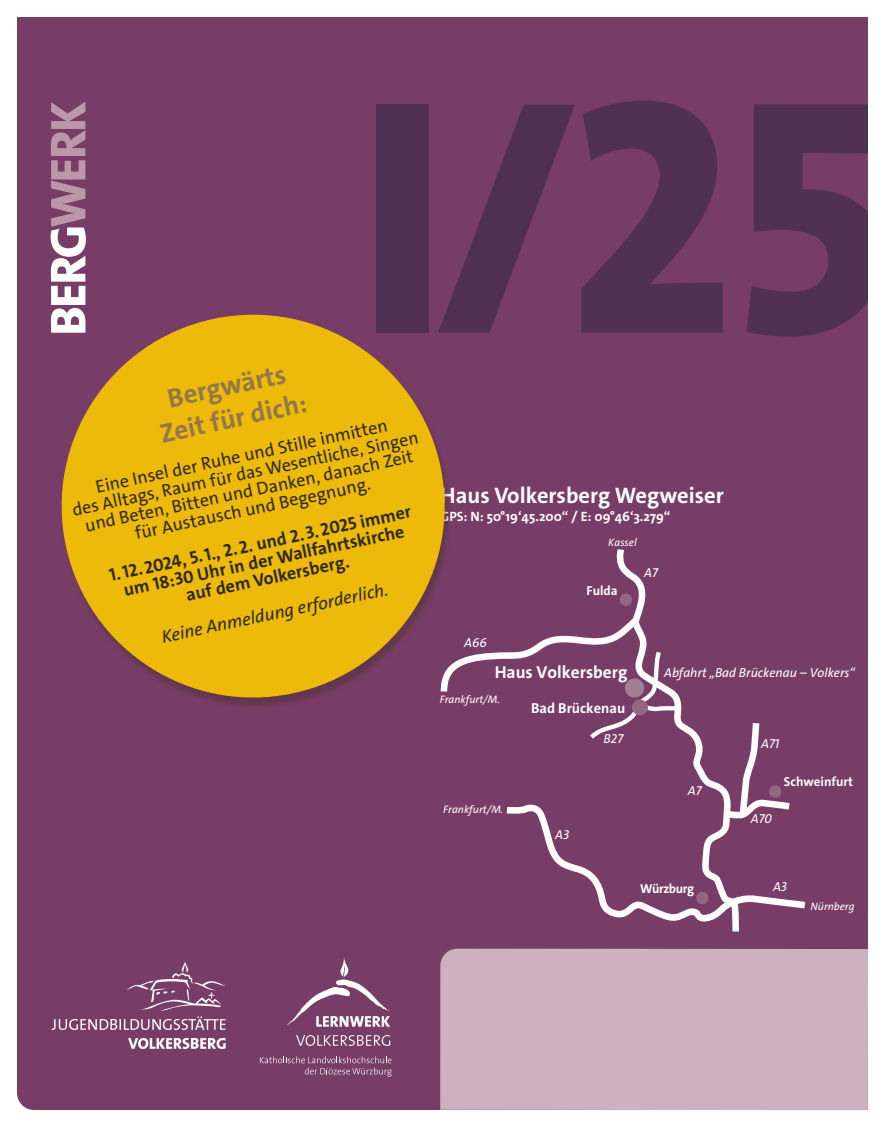
<style>
.page{position:relative;width:885px;height:1127px;background:#fff}
.page>*{position:absolute;margin:0;border:0;box-sizing:border-box;transform-origin:0 0}
.t1{font:800 338.25px "The Sans C4 s";color:#513153}
.t2{font:700 27px/32.7px "The Sans C4 s";color:#93764a;text-align:center}
.t3{font:700 22.5px "The Sans C4 s";color:#fff}
.t4{font:18px/17.9px "The Sans C4 s";color:#2f2912;text-align:center}
.t5{font:700 18px/17.9px "The Sans C4 s";color:#2f2912;text-align:center}
.t6{font:italic 18px "The Sans C4 s";color:#2f2912}
.t7{font:700 17.4px "The Sans C4 s";color:#fff}
.t8{font:700 14.4px "The Sans C4 s";color:#fff}
.t9{font:700 13.5px "The Sans C4 s";color:#fff}
.t10{font:italic 13.05px "The Sans C4 s";color:#fff}
.t11{font:700 13.05px "The Sans C4 s";color:#fff}
.t12{font:700 13.05px "The Sans C4 s";letter-spacing:-.03em;color:#fff}
.t13{font:italic 10.8px "The Sans C4 s";color:#fff}
.s1{font-size:322.05px}
</style>
<div class="page">
<div style="left:17px;top:17px;width:850px;height:1093px;background:#783d66"></div>
<div style="left:440px;top:948px;width:427px;height:162px;background:#ceb0be"></div>
<svg style="left:260px;top:1056px;width:131px;height:21px;background:#875377"></svg>
<svg style="left:287px;top:957px;width:103px;height:69px;background:#8d5b7e"></svg>
<svg style="left:296px;top:1035px;width:94px;height:11px"></svg>
<svg style="left:52px;top:962px;width:174px;height:87px;background:#875377"></svg>
<div style="left:610px;top:543px;width:133px;height:255px;background:#783d66"></div>
<svg style="left:500px;top:798px;width:311px;height:133px;background:#834c72"></svg>
<svg style="left:440px;top:613px;width:243px;height:130px;background:#844e73"></svg>
<svg style="left:720px;top:717px;width:75px;height:104px;background:#8d5b7e"></svg>
<div style="left:632px;top:699px;width:15px;height:16px;background:#926781;border-radius:50%"></div>
<div style="left:625px;top:678px;width:19px;height:19px;background:#a47f93;border-radius:50%"></div>
<div style="left:619px;top:593px;width:13px;height:13px;background:#926781;border-radius:50%"></div>
<div style="left:768px;top:785px;width:13px;height:13px;background:#926781;border-radius:50%"></div>
<div style="left:696px;top:892px;width:12px;height:12px;background:#926781;border-radius:50%"></div>
<svg style="left:51px;top:102px;width:35px;height:195px"></svg>
<svg style="left:44px;top:297px;width:418px;height:418px;background:#c59029"></svg>
<h1 class="t1" style="left:355px;top:1px;width:538px">I<span class="s1">/</span>25</h1>
<h2 class="t2" style="left:150px;top:386px;width:150px;rotate:-12deg">Bergwärts<br>Zeit für dich:</h2>
<p class="t4" style="left:67px;top:484px;width:355px;rotate:-12deg">Eine Insel der Ruhe und Stille inmitten<br>des Alltags, Raum für das Wesentliche, Singen und Beten, Bitten und Danken, danach Zeit für Austausch und Begegnung.</p>
<p class="t5" style="left:108px;top:566px;width:309px;rotate:-12deg">1.12. 2024, 5.1., 2. 2. und 2. 3. 2025 immer um 18:30 Uhr in der Wallfahrtskirche auf dem Volkersberg.</p>
<p class="t6" style="left:159px;top:625px;width:232px;rotate:-12deg">Keine Anmeldung erforderlich.</p>
<p class="t3" style="left:440px;top:481px;width:285px">Haus Volkersberg Wegweiser</p>
<p class="t9" style="left:440px;top:507px;width:232px">GPS: N: 50°19‘45.200“ / E: 09°46‘3.279“</p>
<p class="t13" style="left:608px;top:535px;width:30px">Kassel</p>
<p class="t11" style="left:586px;top:582px;width:33px">Fulda</p>
<p class="t10" style="left:644px;top:564px;width:15px">A7</p>
<p class="t10" style="left:464px;top:634px;width:24px">A66</p>
<p class="t7" style="left:494px;top:660px;width:134px">Haus Volkersberg</p>
<p class="t13" style="left:440px;top:693px;width:62px">Frankfurt/M.</p>
<p class="t13" style="left:443px;top:802px;width:62px">Frankfurt/M.</p>
<p class="t8" style="left:531px;top:699px;width:96px">Bad Brückenau</p>
<p class="t10" style="left:555px;top:826px;width:16px">A3</p>
<p class="t10" style="left:603px;top:730px;width:21px">B27</p>
<p class="t10" style="left:664px;top:664px;width:192px">Abfahrt „Bad Brückenau – Volkers“</p>
<p class="t10" style="left:688px;top:782px;width:15px">A7</p>
<p class="t10" style="left:761px;top:736px;width:20px">A71</p>
<p class="t10" style="left:750px;top:810px;width:23px">A70</p>
<p class="t11" style="left:783px;top:773px;width:71px">Schweinfurt</p>
<p class="t12" style="left:640px;top:880px;width:56px">Würzburg</p>
<p class="t10" style="left:773px;top:878px;width:16px">A3</p>
<p class="t13" style="left:810px;top:899px;width:45px">Nürnberg</p>
</div>
